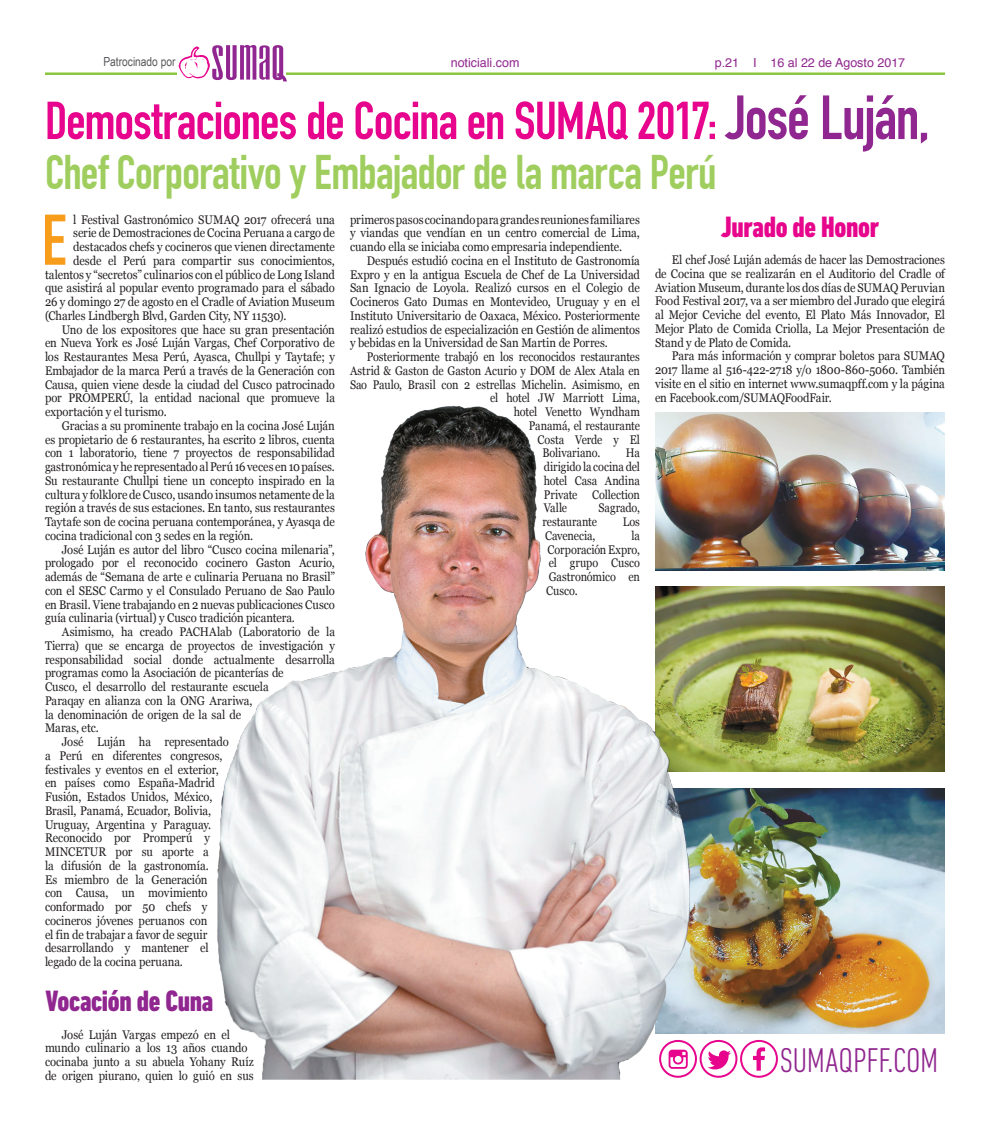
<style>
.page{position:relative;width:990px;height:1125px;background:#fff}
.page>*{position:absolute;margin:0;border:0;box-sizing:border-box;transform-origin:0 0}
.Cap{font:700 70.38px "DIN Condensed";color:#f89c1c;scale:.95 1}
.t1{font:55px "Social Shapes";color:#e6058c}
.TITULO_ARTICULO{font:700 52.5px "DIN Condensed";letter-spacing:-.02em;color:#e6058c}
.TITULO_ARTICULO-2{font:700 47.5px "DIN Condensed";letter-spacing:-.02em;color:#9fce5f}
.ESTE_FIN_DE_SEMANA{font:300 condensed 35px "DIN Next LT Pro";letter-spacing:-.005em;color:#90268f}
.Indent_text_1{font:800 condensed 30px "DIN Next LT Pro";letter-spacing:-.01em;color:#90268f;scale:.95 1}
.Indent_text_1-2{font:800 condensed 30px "DIN Next LT Pro";letter-spacing:-.01em;color:#e6058c;scale:.95 1}
.Indent_text_1-3{font:12.5px/13.8px "Georgia";letter-spacing:-.005em;color:#231f20;text-align:justify;scale:.9 1}
.Indent_text_1-4{font:12.5px/13.8px "Georgia";letter-spacing:-.005em;color:#231f20;text-align:justify;scale:.87 1}
.Cap-2{font:12.5px "Georgia";letter-spacing:-.005em;color:#231f20;scale:.9 1}
.t2{font:12.5px "Helvetica";color:#90268f}
.Pie_de_foto{font:12.5px "Arial Narrow";color:#57585a}
.s1{font-size:61.25px;color:#90268f}
</style>
<div class="page">
<hr style="left:45px;top:72px;width:900px;height:3px;background:#8bc63e">
<img style="left:713px;top:587px;width:232px;height:184px">
<img style="left:713px;top:788px;width:232px;height:246px">
<svg style="left:179px;top:45px;width:108px;height:36px"></svg>
<img style="left:217px;top:406px;width:496px;height:674px">
<img style="left:655px;top:412px;width:290px;height:158px">
<p class="Pie_de_foto" style="left:104px;top:52px;width:73px">Patrocinado por</p>
<p class="t2" style="left:451px;top:53px;width:70px">noticiali.com</p>
<p class="t2" style="left:715px;top:53px;width:192px">p.21 I 16 al 22 de Agosto 2017</p>
<p class="TITULO_ARTICULO" style="left:45px;top:90px;width:886px">Demostraciones de Cocina en SUMAQ 2017: <span class="s1">José Luján,</span></p>
<p class="TITULO_ARTICULO-2" style="left:45px;top:145px;width:673px">Chef Corporativo y Embajador de la marca Perú</p>
<p class="Cap" style="left:42px;top:199px;width:28px">E</p>
<p class="Cap-2" style="left:73px;top:210px;width:292px">l Festival Gastronómico SUMAQ 2017 ofrecerá una</p>
<p class="Cap-2" style="left:73px;top:224px;width:292px">serie de Demostraciones de Cocina Peruana a cargo de</p>
<p class="Cap-2" style="left:73px;top:238px;width:292px">destacados chefs y cocineros que vienen directamente</p>
<p class="Cap-2" style="left:73px;top:251px;width:292px">desde el Perú para compartir sus conocimientos,</p>
<p class="Cap-2" style="left:45px;top:265px;width:324px">talentos y “secretos” culinarios con el público de Long Island</p>
<p class="Cap-2" style="left:45px;top:279px;width:324px">que asistirá al popular evento programado para el sábado</p>
<p class="Cap-2" style="left:45px;top:293px;width:324px">26 y domingo 27 de agosto en el Cradle of Aviation Museum</p>
<p class="Cap-2" style="left:45px;top:306px;width:270px">(Charles Lindbergh Blvd, Garden City, NY 11530).</p>
<p class="Indent_text_1-3" style="left:45px;top:322px;width:324px;text-indent:17px">Uno de los expositores que hace su gran presentación en Nueva York es José Luján Vargas, Chef Corporativo de los Restaurantes Mesa Perú, Ayasca, Chullpi y Taytafe; y Embajador de la marca Perú a través de la Generación con Causa, quien viene desde la ciudad del Cusco patrocinado por PROMPERÚ, la entidad nacional que promueve la exportación y el turismo.</p>
<p class="Indent_text_1-3" style="left:45px;top:418px;width:324px;text-indent:17px">Gracias a su prominente trabajo en la cocina José Luján es propietario de 6 restaurantes, ha escrito 2 libros, cuenta con 1 laboratorio, tiene 7 proyectos de responsabilidad gastronómica y he representado al Perú 16 veces en 10 países.<br>Su restaurante Chullpi tiene un concepto inspirado en la cultura y folklore de Cusco, usando insumos netamente de la región a través de sus estaciones. En tanto, sus restaurantes Taytafe son de cocina peruana contemporánea, y Ayasqa de cocina tradicional con 3 sedes en la región.</p>
<p class="Indent_text_1-3" style="left:45px;top:542px;width:324px;text-indent:17px">José Luján es autor del libro “Cusco cocina milenaria”, prologado por el reconocido cocinero Gaston Acurio, además de “Semana de arte e culinaria Peruana no Brasil” con el SESC Carmo y el Consulado Peruano de Sao Paulo en Brasil. Viene trabajando en 2 nuevas publicaciones Cusco guía culinaria (virtual) y Cusco tradición picantera.</p>
<p class="Indent_text_1-3" style="left:45px;top:624px;width:324px;text-align:left;text-indent:17px">Asimismo, ha creado PACHAlab (Laboratorio de la Tierra) que se encarga de proyectos de investigación y responsabilidad social donde actualmente desarrolla programas como la Asociación de picanterías de<br>Cusco, el desarrollo del restaurante escuela<br>Paraqay en alianza con la ONG Arariwa,<br>la denominación de origen de la sal de<br>Maras, etc.</p>
<p class="Indent_text_1-3" style="left:45px;top:734px;width:206px;text-align:left;text-indent:17px">José Luján ha representado a Perú en diferentes congresos, festivales y eventos en el exterior, en países como España-Madrid<br>Fusión, Estados Unidos, México,<br>Brasil, Panamá, Ecuador, Bolivia,<br>Uruguay, Argentina y Paraguay.<br>Reconocido por Promperú y<br>MINCETUR por su aporte a<br>la difusión de la gastronomía.<br>Es miembro de la Generación<br>con Causa, un movimiento conformado por 50 chefs y cocineros jóvenes peruanos con<br>el fin de trabajar a favor de seguir desarrollando y mantener el legado de la cocina peruana.</p>
<p class="Indent_text_1" style="left:45px;top:984px;width:178px">Vocación de Cuna</p>
<p class="Indent_text_1-3" style="left:45px;top:1027px;width:233px;text-align:center">José Luján Vargas empezó en el<br>mundo culinario a los 13 años cuando cocinaba junto a su abuela Yohany Ruíz de origen piurano, quien lo guió en sus</p>
<p class="Indent_text_1-3" style="left:350px;top:212px;width:324px">primeros pasos cocinando para grandes reuniones familiares y viandas que vendían en un centro comercial de Lima, cuando ella se iniciaba como empresaria independiente.</p>
<p class="Indent_text_1-3" style="left:350px;top:253px;width:324px;text-indent:17px">Después estudió cocina en el Instituto de Gastronomía Expro y en la antigua Escuela de Chef de La Universidad San Ignacio de Loyola. Realizó cursos en el Colegio de Cocineros Gato Dumas en Montevideo, Uruguay y en el Instituto Universitario de Oaxaca, México. Posteriormente realizó estudios de especialización en Gestión de alimentos y bebidas en la Universidad de San Martin de Porres.</p>
<p class="Indent_text_1-4" style="left:367px;top:349px;width:315px">Posteriormente trabajó en los reconocidos restaurantes</p>
<p class="Indent_text_1-4" style="left:350px;top:363px;width:335px">Astrid &amp; Gaston de Gaston Acurio y DOM de Alex Atala en</p>
<p class="Indent_text_1-4" style="left:350px;top:377px;width:335px">Sao Paulo, Brasil con 2 estrellas Michelin. Asimismo, en</p>
<p class="Indent_text_1-4" style="left:490px;top:391px;width:174px">el hotel JW Marriott Lima,</p>
<p class="Indent_text_1-4" style="left:514px;top:404px;width:147px">hotel Venetto Wyndham</p>
<p class="Indent_text_1-4" style="left:529px;top:418px;width:129px">Panamá, el restaurante</p>
<p class="Indent_text_1-4" style="left:538px;top:432px;width:119px">Costa Verde y El</p>
<p class="Indent_text_1-4" style="left:542px;top:446px;width:68px">Bolivariano.</p>
<p class="Indent_text_1-4" style="left:544px;top:446px;width:112px;text-indent:82px">Ha dirigido la cocina del hotel Casa Andina Private Collection Valle</p>
<p class="Indent_text_1-4" style="left:599px;top:501px;width:49px">Sagrado,</p>
<p class="Indent_text_1-4" style="left:542px;top:514px;width:64px">restaurante</p>
<p class="Indent_text_1-4" style="left:623px;top:514px;width:21px">Los</p>
<p class="Indent_text_1-4" style="left:545px;top:528px;width:60px">Cavenecia,</p>
<p class="Indent_text_1-4" style="left:546px;top:528px;width:109px;text-indent:85px">la Corporación Expro, el grupo Cusco Gastronómico en Cusco.</p>
<p class="Indent_text_1-2" style="left:721px;top:209px;width:168px">Jurado de Honor</p>
<p class="Indent_text_1-3" style="left:655px;top:252px;width:324px;text-indent:17px">El chef José Luján además de hacer las Demostraciones de Cocina que se realizarán en el Auditorio del Cradle of Aviation Museum, durante los dos días de SUMAQ Peruvian Food Festival 2017, va a ser miembro del Jurado que elegirá al Mejor Ceviche del evento, El Plato Más Innovador, El Mejor Plato de Comida Criolla, La Mejor Presentación de Stand y de Plato de Comida.</p>
<p class="Indent_text_1-3" style="left:655px;top:349px;width:324px;text-indent:17px">Para más información y comprar boletos para SUMAQ 2017 llame al 516-422-2718 y/o 1800-860-5060. También visite en el sitio en internet www.sumaqpff.com y la página en Facebook.com/SUMAQFoodFair.</p>
<p class="t1" style="left:658px;top:1027px;width:123px">fdc</p>
<p class="ESTE_FIN_DE_SEMANA" style="left:780px;top:1041px;width:160px">SUMAQPFF.COM</p>
</div>
